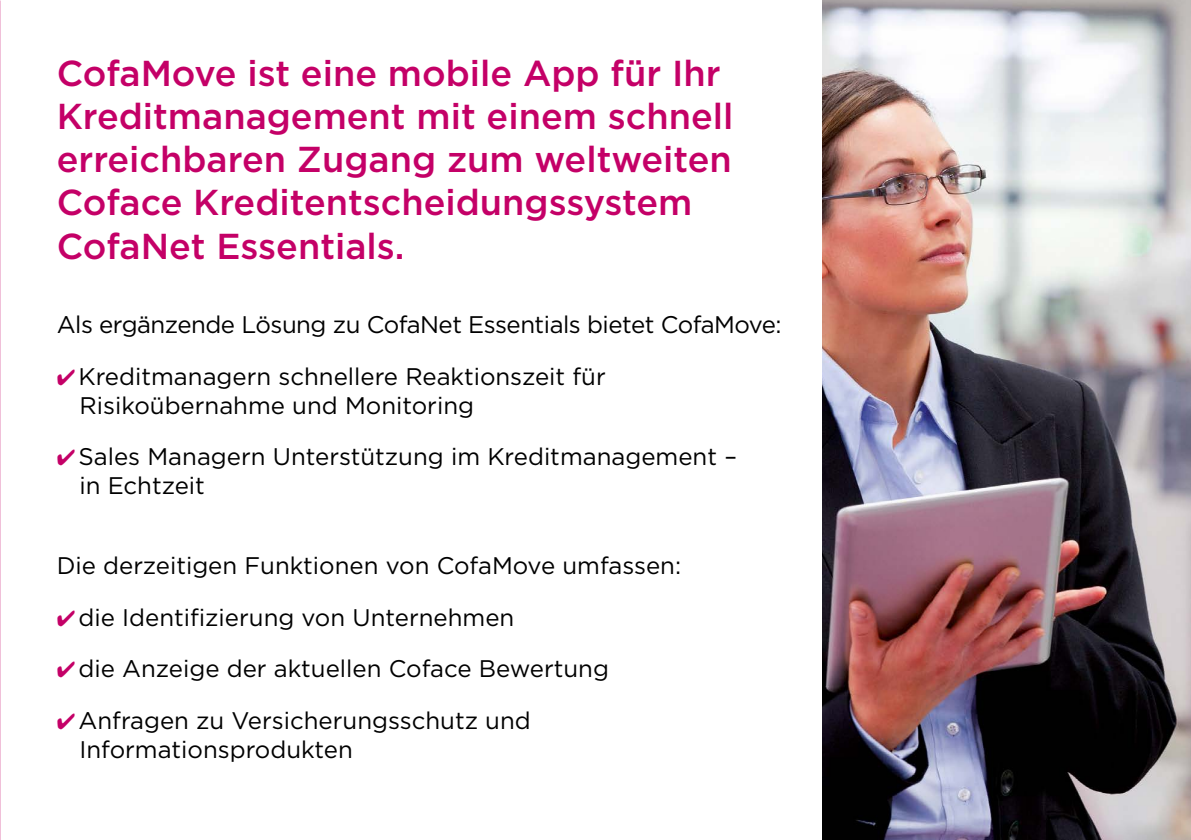
<style>
.page{position:relative;width:1191px;height:840px;background:#fff}
.page>*{position:absolute;margin:0;border:0;box-sizing:border-box;transform-origin:0 0}
.t1{font:500 36px/43.2px "Gotham";color:#c40067}
.t2{font:24px/28.8px "Gotham";color:#000}
.t3{font:24px "Gotham";letter-spacing:-.02em;color:#000}
.s1{color:#c40067}
</style>
<div class="page">
<img style="left:822px;top:0;width:369px;height:839px">
<h1 class="t1" style="left:57px;top:51px;width:678px">CofaMove ist eine mobile App für Ihr Kreditmanagement mit einem schnell erreichbaren Zugang zum weltweiten Coface Kreditentscheidungssystem CofaNet Essentials.</h1>
<p class="t3" style="left:57px;top:309px;width:726px">Als ergänzende Lösung zu CofaNet Essentials bietet CofaMove:</p>
<p class="t2" style="left:79px;top:361px;width:528px;text-indent:-23px"><span class="s1">✔</span> Kreditmanagern schnellere Reaktionszeit für<br>Risikoübernahme und Monitoring</p>
<p class="t2" style="left:79px;top:441px;width:659px;text-indent:-23px"><span class="s1">✔</span> Sales Managern Unterstützung im Kreditmanagement – in Echtzeit</p>
<p class="t2" style="left:57px;top:550px;width:626px">Die derzeitigen Funktionen von CofaMove umfassen:</p>
<p class="t2" style="left:57px;top:602px;width:459px"><span class="s1">✔</span> die Identifizierung von Unternehmen</p>
<p class="t2" style="left:57px;top:653px;width:554px"><span class="s1">✔</span> die Anzeige der aktuellen Coface Bewertung</p>
<p class="t2" style="left:79px;top:705px;width:453px;text-indent:-23px"><span class="s1">✔</span> Anfragen zu Versicherungsschutz und<br>Informationsprodukten</p>
</div>
